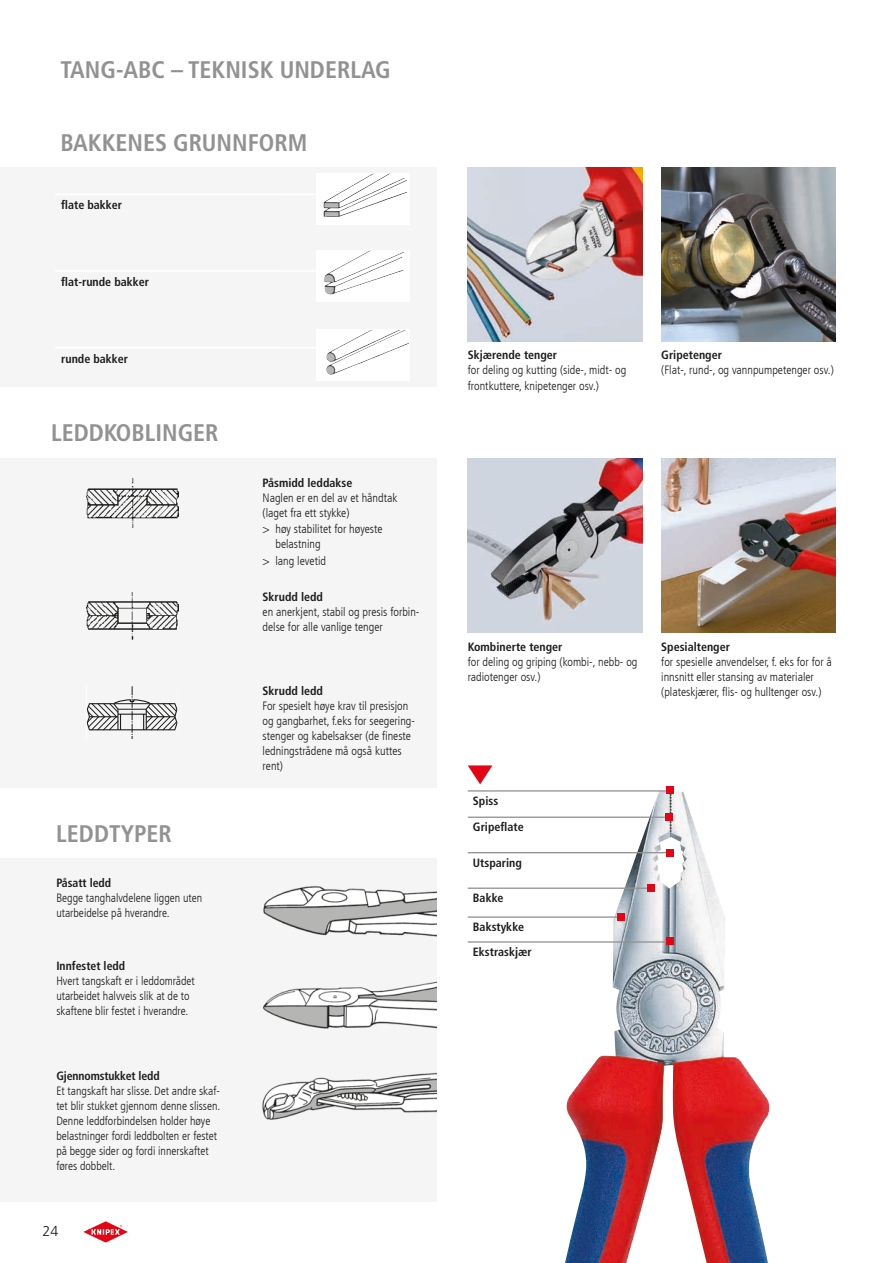
<style>
.page{position:relative;width:893px;height:1263px;background:#fff}
.page>*{position:absolute;margin:0;border:0;box-sizing:border-box;transform-origin:0 0}
.t1{font:700 condensed 24px "Frutiger LT Com";color:#939292}
.t2{font:300 14.25px "Frutiger LT Com";color:#1d1d1b}
.t3{font:300 condensed 12px/15px "Frutiger LT Com";color:#1d1d1b}
.t4{font:700 condensed 12px/26.2px "Frutiger LT Com";color:#1d1d1b}
</style>
<div class="page">
<svg style="left:83px;top:1221px;width:45px;height:21px"></svg>
<img style="left:565px;top:791px;width:204px;height:472px">
<div style="left:0;top:859px;width:437px;height:343px;background:#f5f5f5"></div>
<div style="left:0;top:458px;width:437px;height:330px;background:#f5f5f5"></div>
<div style="left:0;top:168px;width:437px;height:219px;background:#f5f5f5"></div>
<img style="left:661px;top:168px;width:175px;height:174px">
<img style="left:661px;top:458px;width:175px;height:175px">
<img style="left:468px;top:458px;width:174px;height:175px">
<svg style="left:468px;top:765px;width:24px;height:19px"></svg>
<img style="left:263px;top:886px;width:174px;height:51px">
<img style="left:263px;top:981px;width:174px;height:48px">
<img style="left:263px;top:1072px;width:174px;height:47px">
<hr style="left:468px;top:790px;width:157px;height:1px;background:#939292">
<svg style="left:625px;top:790px;width:42px;height:1px"></svg>
<hr style="left:468px;top:816px;width:157px;height:2px;background:#939292">
<hr style="left:625px;top:816px;width:25px;height:2px;background:#939292">
<hr style="left:650px;top:816px;width:20px;height:2px;background:#939292">
<hr style="left:468px;top:852px;width:157px;height:1px;background:#939292">
<svg style="left:625px;top:852px;width:42px;height:1px"></svg>
<hr style="left:468px;top:887px;width:157px;height:2px;background:#939292">
<hr style="left:625px;top:887px;width:25px;height:2px;background:#939292">
<hr style="left:468px;top:916px;width:157px;height:2px;background:#939292">
<hr style="left:468px;top:941px;width:157px;height:2px;background:#939292">
<hr style="left:625px;top:941px;width:25px;height:2px;background:#939292">
<hr style="left:650px;top:941px;width:20px;height:2px;background:#939292">
<hr style="left:55px;top:194px;width:225px;height:1px;background:#fff">
<hr style="left:280px;top:194px;width:92px;height:1px;background:#fff">
<hr style="left:55px;top:270px;width:225px;height:2px;background:#fff">
<hr style="left:280px;top:270px;width:92px;height:2px;background:#fff">
<hr style="left:55px;top:347px;width:225px;height:1px;background:#fff">
<hr style="left:280px;top:347px;width:92px;height:1px;background:#fff">
<div style="left:667px;top:787px;width:7px;height:7px;background:#e30614"></div>
<div style="left:665px;top:813px;width:8px;height:8px;background:#e30614"></div>
<div style="left:667px;top:850px;width:7px;height:7px;background:#e30614"></div>
<div style="left:647px;top:884px;width:7px;height:7px;background:#e30614"></div>
<div style="left:617px;top:913px;width:7px;height:7px;background:#e30614"></div>
<div style="left:667px;top:938px;width:7px;height:7px;background:#e30614"></div>
<img style="left:86px;top:479px;width:92px;height:48px">
<img style="left:87px;top:592px;width:92px;height:48px">
<svg style="left:87px;top:686px;width:91px;height:52px"></svg>
<div style="left:316px;top:174px;width:94px;height:51px;background:#fff"></div>
<img style="left:323px;top:174px;width:66px;height:43px">
<div style="left:316px;top:251px;width:94px;height:51px;background:#fff"></div>
<img style="left:324px;top:251px;width:45px;height:37px">
<div style="left:316px;top:330px;width:94px;height:51px;background:#fff"></div>
<img style="left:333px;top:330px;width:72px;height:33px">
<img style="left:468px;top:168px;width:174px;height:174px">
<h1 class="t1" style="left:61px;top:55px;width:332px">TANG-ABC – TEKNISK UNDERLAG</h1>
<h1 class="t1" style="left:61px;top:128px;width:248px">BAKKENES GRUNNFORM</h1>
<p class="t4" style="left:61px;top:192px;width:62px">flate bakker</p>
<p class="t4" style="left:61px;top:269px;width:89px">flat-runde bakker</p>
<p class="t4" style="left:61px;top:345px;width:68px">runde bakker</p>
<h1 class="t1" style="left:51px;top:418px;width:169px">LEDDKOBLINGER</h1>
<h1 class="t1" style="left:56px;top:819px;width:117px">LEDDTYPER</h1>
<p class="t4" style="left:56px;top:869px;width:56px">Påsatt ledd</p>
<p class="t3" style="left:56px;top:890px;width:147px">Begge tanghalvdelene liggen uten utarbeidelse på hverandre.</p>
<p class="t4" style="left:56px;top:953px;width:70px">Innfestet ledd</p>
<p class="t3" style="left:56px;top:974px;width:140px">Hvert tangskaft er i leddområdet utarbeidet halvveis slik at de to skaftene blir festet i hverandre.</p>
<p class="t4" style="left:56px;top:1062px;width:105px">Gjennomstukket ledd</p>
<p class="t3" style="left:56px;top:1083px;width:166px">Et tangskaft har slisse. Det andre skaf&shy;tet blir stukket gjennom denne slissen.<br>Denne leddforbindelsen holder høye belastninger fordi leddbolten er festet på begge sider og fordi innerskaftet føres dobbelt.</p>
<p class="t2" style="left:43px;top:1223px;width:17px">24</p>
<p class="t4" style="left:263px;top:469px;width:91px">Påsmidd leddakse</p>
<p class="t3" style="left:263px;top:490px;width:136px">Naglen er en del av et håndtak (laget fra ett stykke)</p>
<p class="t3" style="left:276px;top:521px;width:109px;text-indent:-13px">&gt; høy stabilitet for høyeste belastning</p>
<p class="t3" style="left:263px;top:553px;width:65px">&gt; lang levetid</p>
<p class="t4" style="left:263px;top:584px;width:62px">Skrudd ledd</p>
<p class="t3" style="left:263px;top:605px;width:158px">en anerkjent, stabil og presis forbin&shy;delse for alle vanlige tenger</p>
<p class="t4" style="left:263px;top:678px;width:62px">Skrudd ledd</p>
<p class="t3" style="left:263px;top:698px;width:154px">For spesielt høye krav til presisjon og gangbarhet, f.eks for seegering&shy;stenger og kabelsakser (de fineste ledningstrådene må også kuttes rent)</p>
<p class="t4" style="left:468px;top:342px;width:91px">Skjærende tenger</p>
<p class="t3" style="left:468px;top:363px;width:160px">for deling og kutting (side-, midt- og frontkuttere, knipetenger osv.)</p>
<p class="t4" style="left:661px;top:342px;width:62px">Gripetenger</p>
<p class="t3" style="left:661px;top:363px;width:174px">(Flat-, rund-, og vannpumpetenger osv.)</p>
<p class="t4" style="left:468px;top:634px;width:96px">Kombinerte tenger</p>
<p class="t3" style="left:468px;top:655px;width:171px">for deling og griping (kombi-, nebb- og radiotenger osv.)</p>
<p class="t4" style="left:661px;top:634px;width:70px">Spesialtenger</p>
<p class="t3" style="left:661px;top:655px;width:172px">for spesielle anvendelser, f. eks for for å innsnitt eller stansing av materialer (plateskjærer, flis- og hulltenger osv.)</p>
<p class="t4" style="left:473px;top:788px;width:52px">Spiss<br>Gripeflate</p>
<p class="t4" style="left:473px;top:850px;width:50px">Utsparing</p>
<p class="t4" style="left:473px;top:885px;width:32px">Bakke</p>
<p class="t4" style="left:473px;top:915px;width:60px;line-height:24.9px">Bakstykke<br>Ekstraskjær</p>
</div>
